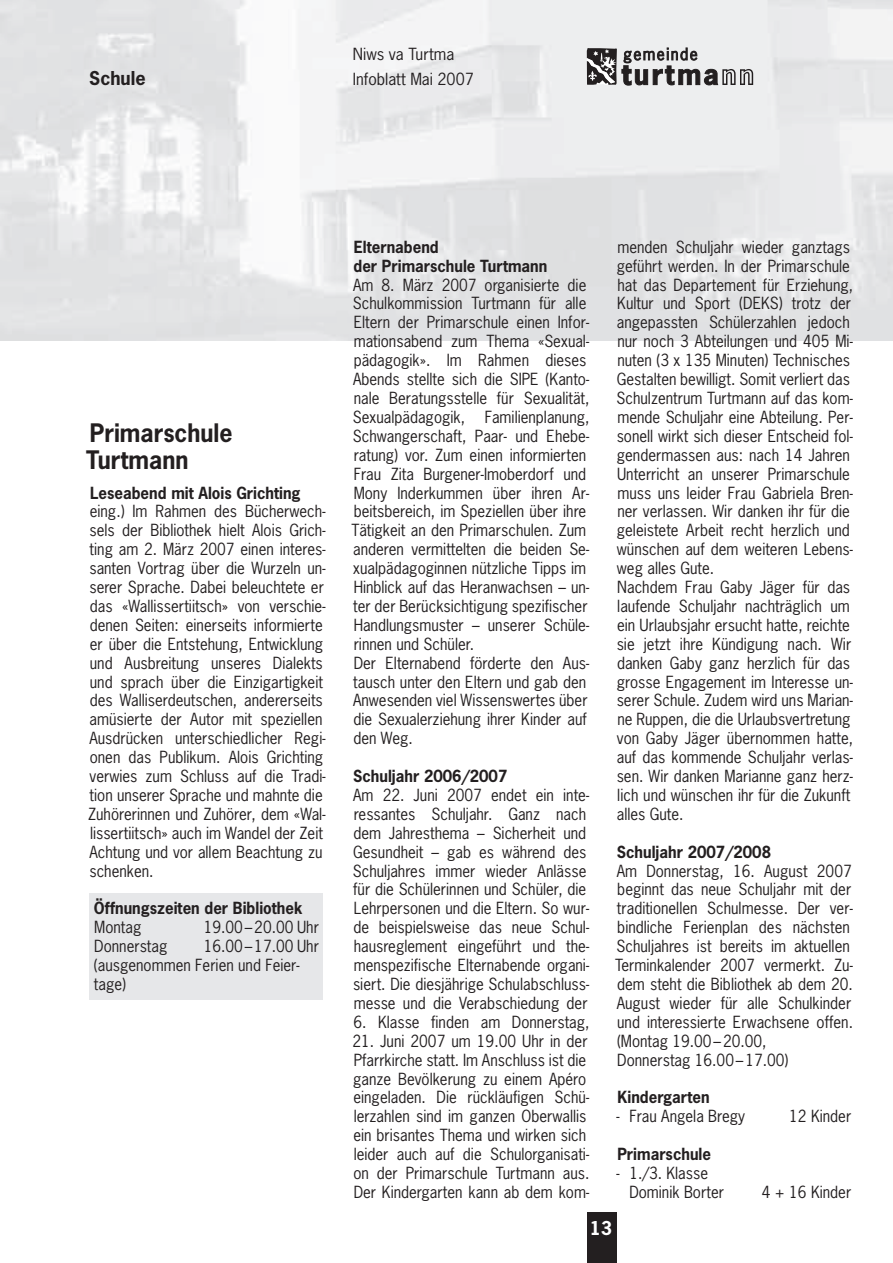
<style>
.page{position:relative;width:893px;height:1263px;background:#fff}
.page>*{position:absolute;margin:0;border:0;box-sizing:border-box;transform-origin:0 0}
.t1{font:700 24px/27px "News Gothic";color:#231f20;scale:.96 1}
.t2{font:700 18px "News Gothic";color:#231f20}
.t3{font:700 18px "News Gothic";color:#fff}
.t4{font:15.75px/18.9px "News Gothic";color:#231f20;scale:.96 1}
.t5{font:700 15.75px/18.9px "News Gothic";color:#231f20;scale:.96 1}
.t6{font:15.75px "News Gothic";color:#231f20}
</style>
<div class="page">
<div style="left:587px;top:1212px;width:30px;height:51px;background:#231f20"></div>
<div style="left:89px;top:893px;width:234px;height:106px;background:#e6e7e9"></div>
<svg style="left:587px;top:47px;width:166px;height:39px;background:#a3a2a3"></svg>
<p class="t6" style="left:353px;top:44px;width:103px">Niws va Turtma</p>
<p class="t2" style="left:89px;top:67px;width:58px">Schule</p>
<p class="t6" style="left:353px;top:69px;width:122px">Infoblatt Mai 2007</p>
<h1 class="t1" style="left:86px;top:419px;width:154px">Primarschule<br>Turtmann</h1>
<p class="t5" style="left:90px;top:483px;width:221px">Leseabend mit Alois Grichting</p>
<p class="t4" style="left:88px;top:502px;width:249px">eing.) Im Rahmen des Bücherwech&shy;sels der Bibliothek hielt Alois Grich&shy;ting am 2. März 2007 einen interes&shy;santen Vortrag über die Wurzeln un&shy;serer Sprache. Dabei beleuchtete er das «Wallissertiitsch» von verschie&shy;denen Seiten: einerseits informierte er über die Entstehung, Entwicklung und Ausbreitung unseres Dialekts und sprach über die Einzigartigkeit des Walliserdeutschen, andererseits amüsierte der Autor mit speziellen Ausdrücken unterschiedlicher Regi&shy;onen das Publikum. Alois Grichting verwies zum Schluss auf die Tradi&shy;tion unserer Sprache und mahnte die Zuhörerinnen und Zuhörer, dem «Wal&shy;lissertiitsch» auch im Wandel der Zeit Achtung und vor allem Beachtung zu schenken.</p>
<p class="t5" style="left:94px;top:899px;width:219px">Öffnungszeiten der Bibliothek</p>
<p class="t4" style="left:94px;top:918px;width:51px">Montag</p>
<p class="t4" style="left:204px;top:918px;width:122px">19.00–20.00 Uhr</p>
<p class="t4" style="left:94px;top:937px;width:78px">Donnerstag</p>
<p class="t4" style="left:94px;top:937px;width:236px;text-indent:110px">16.00–17.00 Uhr (ausgenommen Ferien und Feier&shy;tage)</p>
<p class="t5" style="left:353px;top:237px;width:203px">Elternabend<br>der Primarschule Turtmann</p>
<p class="t4" style="left:351px;top:275px;width:250px">Am 8. März 2007 organisierte die Schulkommission Turtmann für alle Eltern der Primarschule einen Infor&shy;mationsabend zum Thema «Sexual&shy;pädagogik». Im Rahmen dieses Abends stellte sich die SIPE (Kanto&shy;nale Beratungsstelle für Sexualität, Sexualpädagogik, Familienplanung, Schwangerschaft, Paar- und Ehebe&shy;ratung) vor. Zum einen informierten Frau Zita Burgener-Imoberdorf und Mony Inderkummen über ihren Ar&shy;beitsbereich, im Speziellen über ihre Tätigkeit an den Primarschulen. Zum anderen vermittelten die beiden Se&shy;xualpädagoginnen nützliche Tipps im Hinblick auf das Heranwachsen – un&shy;ter der Berücksichtigung spezifischer Handlungsmuster – unserer Schüle&shy;rinnen und Schüler.<br>Der Elternabend förderte den Aus&shy;tausch unter den Eltern und gab den Anwesenden viel Wissenswertes über die Sexualerziehung ihrer Kinder auf den Weg.</p>
<p class="t5" style="left:353px;top:766px;width:162px">Schuljahr 2006/2007</p>
<p class="t4" style="left:353px;top:785px;width:248px">Am 22. Juni 2007 endet ein inte&shy;ressantes Schuljahr. Ganz nach dem Jahresthema – Sicherheit und Gesundheit – gab es während des Schuljahres immer wieder Anlässe für die Schülerinnen und Schüler, die Lehrpersonen und die Eltern. So wur&shy;de beispielsweise das neue Schul&shy;hausreglement eingeführt und the&shy;menspezifische Elternabende organi&shy;siert. Die diesjährige Schulabschluss&shy;messe und die Verabschiedung der</p>
<p class="t4" style="left:353px;top:1012px;width:247px">6. Klasse finden am Donnerstag,</p>
<p class="t4" style="left:352px;top:1031px;width:248px">21. Juni 2007 um 19.00 Uhr in der Pfarrkirche statt. Im Anschluss ist die ganze Bevölkerung zu einem Apéro eingeladen. Die rückläufigen Schü&shy;lerzahlen sind im ganzen Oberwallis ein brisantes Thema und wirken sich leider auch auf die Schulorganisati&shy;on der Primarschule Turtmann aus.<br>Der Kindergarten kann ab dem kom-</p>
<p class="t4" style="left:616px;top:237px;width:248px">menden Schuljahr wieder ganztags geführt werden. In der Primarschule hat das Departement für Erziehung, Kultur und Sport (DEKS) trotz der angepassten Schülerzahlen jedoch nur noch 3 Abteilungen und 405 Mi&shy;nuten (3 x 135 Minuten) Technisches Gestalten bewilligt. Somit verliert das Schulzentrum Turtmann auf das kom&shy;mende Schuljahr eine Abteilung. Per&shy;sonell wirkt sich dieser Entscheid fol&shy;gendermassen aus: nach 14 Jahren Unterricht an unserer Primarschule muss uns leider Frau Gabriela Bren&shy;ner verlassen. Wir danken ihr für die geleistete Arbeit recht herzlich und wünschen auf dem weiteren Lebens&shy;weg alles Gute.<br>Nachdem Frau Gaby Jäger für das laufende Schuljahr nachträglich um ein Urlaubsjahr ersucht hatte, reichte sie jetzt ihre Kündigung nach. Wir danken Gaby ganz herzlich für das grosse Engagement im Interesse un&shy;serer Schule. Zudem wird uns Marian&shy;ne Ruppen, die die Urlaubsvertretung von Gaby Jäger übernommen hatte, auf das kommende Schuljahr verlas&shy;sen. Wir danken Marianne ganz herz&shy;lich und wünschen ihr für die Zukunft alles Gute.</p>
<p class="t5" style="left:617px;top:842px;width:162px">Schuljahr 2007/2008</p>
<p class="t4" style="left:615px;top:861px;width:249px">Am Donnerstag, 16. August 2007 beginnt das neue Schuljahr mit der traditionellen Schulmesse. Der ver&shy;bindliche Ferienplan des nächsten Schuljahres ist bereits im aktuellen Terminkalender 2007 vermerkt. Zu&shy;dem steht die Bibliothek ab dem 20.<br>August wieder für alle Schulkinder und interessierte Erwachsene offen. (Montag 19.00–20.00,<br>Donnerstag 16.00–17.00)</p>
<p class="t5" style="left:617px;top:1088px;width:98px">Kindergarten</p>
<p class="t4" style="left:616px;top:1107px;width:136px">- Frau Angela Bregy</p>
<p class="t4" style="left:789px;top:1107px;width:66px">12 Kinder</p>
<p class="t5" style="left:617px;top:1144px;width:99px">Primarschule</p>
<p class="t4" style="left:629px;top:1163px;width:100px;text-indent:-13px">- 1./3. Klasse<br>Dominik Borter</p>
<p class="t4" style="left:762px;top:1182px;width:95px">4 + 16 Kinder</p>
<p class="t3" style="left:590px;top:1216px;width:24px">13</p>
</div>
